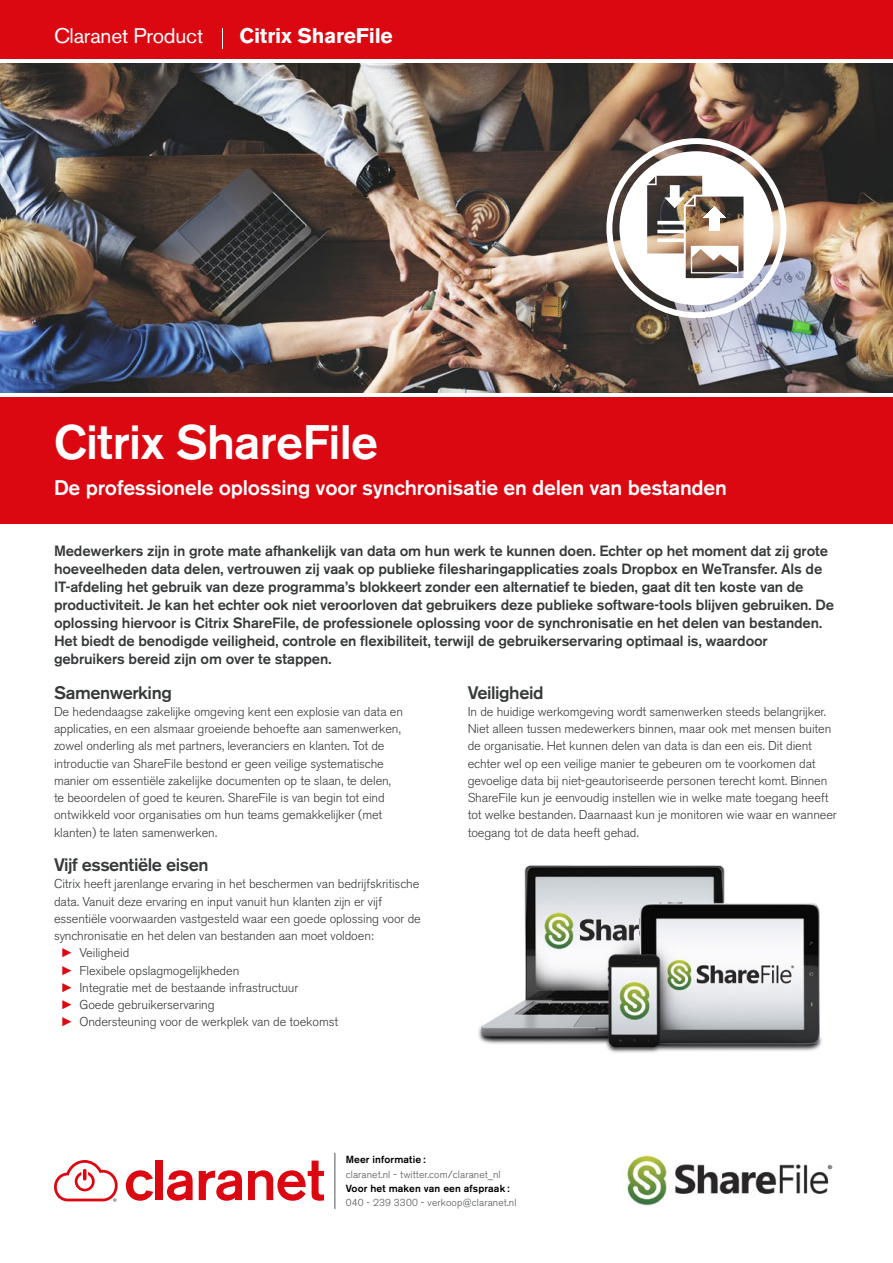
<style>
.page{position:relative;width:893px;height:1263px;background:#fff}
.page>*{position:absolute;margin:0;border:0;box-sizing:border-box;transform-origin:0 0}
.t1{font:500 48px "Akzidenz Grotesk BQ";letter-spacing:-.015em;color:#fff}
.t2{font:500 21px "Akzidenz Grotesk BQ";letter-spacing:-.01em;color:#fff}
.t3{font:21px "Akzidenz Grotesk BQ";letter-spacing:-.01em;color:#fff}
.t4{font:700 21px "Akzidenz Grotesk BQ";letter-spacing:-.01em;color:#fff}
.t5{font:500 18px "Akzidenz Grotesk BQ";letter-spacing:-.025em;color:#373a3b}
.t6{font:500 14.7px/18px "Akzidenz Grotesk BQ";letter-spacing:-.01em;color:#373a3b}
.t7{font:300 12.75px/17.2px "Akzidenz Grotesk BQ";letter-spacing:-.01em;color:#373a3b}
.t8{font:500 10.35px/14.2px "Akzidenz Grotesk BQ";letter-spacing:.01em;color:#000}
.t9{font:300 10.35px "Akzidenz Grotesk BQ";letter-spacing:.01em;color:#505456}
.s1{font-family:"Arial Narrow";font-weight:400;color:#db0812}
.s2{font-weight:300;font-size:10.05px;color:#505456}
.s3{font-weight:300;color:#505456}
</style>
<div class="page">
<img style="left:0;top:63px;width:893px;height:330px">
<div style="left:606px;top:138px;width:180px;height:180px;border:6px solid #fff;border-radius:50%"></div>
<div style="left:0;top:397px;width:893px;height:126px;background:#db0812"></div>
<div style="left:0;top:0;width:893px;height:59px;background:#db0812"></div>
<svg style="left:222px;top:28px;width:1px;height:21px"></svg>
<svg style="left:619px;top:151px;width:154px;height:154px"></svg>
<img style="left:627px;top:1154px;width:206px;height:52px">
<img style="left:478px;top:865px;width:344px;height:188px">
<hr style="left:335px;top:1153px;width:1px;height:56px;background:#525556">
<svg style="left:126px;top:1170px;width:27px;height:31px"></svg>
<div style="left:156px;top:1160px;width:7px;height:40px;background:#db0812"></div>
<svg style="left:167px;top:1170px;width:26px;height:31px"></svg>
<svg style="left:199px;top:1170px;width:43px;height:31px"></svg>
<svg style="left:248px;top:1160px;width:76px;height:41px"></svg>
<svg style="left:54px;top:1160px;width:64px;height:42px"></svg>
<h2 class="t3" style="left:54px;top:24px;width:151px">Claranet Product</h2>
<h2 class="t4" style="left:239px;top:24px;width:155px">Citrix ShareFile</h2>
<h1 class="t1" style="left:54px;top:413px;width:326px">Citrix ShareFile</h1>
<h2 class="t2" style="left:54px;top:475px;width:674px">De professionele oplossing voor synchronisatie en delen van bestanden</h2>
<p class="t6" style="left:54px;top:542px;width:781px">Medewerkers zijn in grote mate afhankelijk van data om hun werk te kunnen doen. Echter op het moment dat zij grote hoeveelheden data delen, vertrouwen zij vaak op publieke filesharingapplicaties zoals Dropbox en WeTransfer. Als de IT-afdeling het gebruik van deze programma’s blokkeert zonder een alternatief te bieden, gaat dit ten koste van de productiviteit. Je kan het echter ook niet veroorloven dat gebruikers deze publieke software-tools blijven gebruiken. De oplossing hiervoor is Citrix ShareFile, de professionele oplossing voor de synchronisatie en het delen van bestanden.<br>Het biedt de benodigde veiligheid, controle en flexibiliteit, terwijl de gebruikerservaring optimaal is, waardoor gebruikers bereid zijn om over te stappen.</p>
<h3 class="t5" style="left:54px;top:682px;width:119px">Samenwerking</h3>
<h3 class="t5" style="left:468px;top:682px;width:77px">Veiligheid</h3>
<p class="t7" style="left:54px;top:703px;width:351px">De hedendaagse zakelijke omgeving kent een explosie van data en applicaties, en een alsmaar groeiende behoefte aan samenwerken, zowel onderling als met partners, leveranciers en klanten. Tot de introductie van ShareFile bestond er geen veilige systematische manier om essentiële zakelijke documenten op te slaan, te delen, te beoordelen of goed te keuren. ShareFile is van begin tot eind ontwikkeld voor organisaties om hun teams gemakkelijker (met klanten) te laten samenwerken.</p>
<h3 class="t5" style="left:54px;top:854px;width:156px">Vijf essentiële eisen</h3>
<p class="t7" style="left:54px;top:875px;width:367px">Citrix heeft jarenlange ervaring in het beschermen van bedrijfskritische</p>
<p class="t7" style="left:54px;top:893px;width:330px">data. Vanuit deze ervaring en input vanuit hun klanten zijn er vijf</p>
<p class="t7" style="left:54px;top:910px;width:368px">essentiële voorwaarden vastgesteld waar een goede oplossing voor de</p>
<p class="t7" style="left:54px;top:927px;width:321px">synchronisatie en het delen van bestanden aan moet voldoen:</p>
<p class="t7" style="left:63px;top:944px;width:68px"><span class="s1">►</span> Veiligheid</p>
<p class="t7" style="left:63px;top:962px;width:178px"><span class="s1">►</span> Flexibele opslagmogelijkheden</p>
<p class="t7" style="left:63px;top:979px;width:237px"><span class="s1">►</span> Integratie met de bestaande infrastructuur</p>
<p class="t7" style="left:63px;top:996px;width:154px"><span class="s1">►</span> Goede gebruikerservaring</p>
<p class="t7" style="left:63px;top:1013px;width:277px"><span class="s1">►</span> Ondersteuning voor de werkplek van de toekomst</p>
<p class="t7" style="left:468px;top:703px;width:371px">In de huidige werkomgeving wordt samenwerken steeds belangrijker.<br>Niet alleen tussen medewerkers binnen, maar ook met mensen buiten de organisatie. Het kunnen delen van data is dan een eis. Dit dient echter wel op een veilige manier te gebeuren om te voorkomen dat gevoelige data bij niet-geautoriseerde personen terecht komt. Binnen ShareFile kun je eenvoudig instellen wie in welke mate toegang heeft tot welke bestanden. Daarnaast kun je monitoren wie waar en wanneer toegang tot de data heeft gehad.</p>
<p class="t8" style="left:346px;top:1152px;width:81px">Meer informatie :</p>
<p class="t9" style="left:346px;top:1168px;width:157px">claranet.nl - twitter.com/claranet_nl</p>
<p class="t8" style="left:346px;top:1181px;width:172px">Voor het maken van een afspraak :<br><span class="s2">040 - 239 3300</span> <span class="s3">- verkoop@claranet.nl</span></p>
</div>
